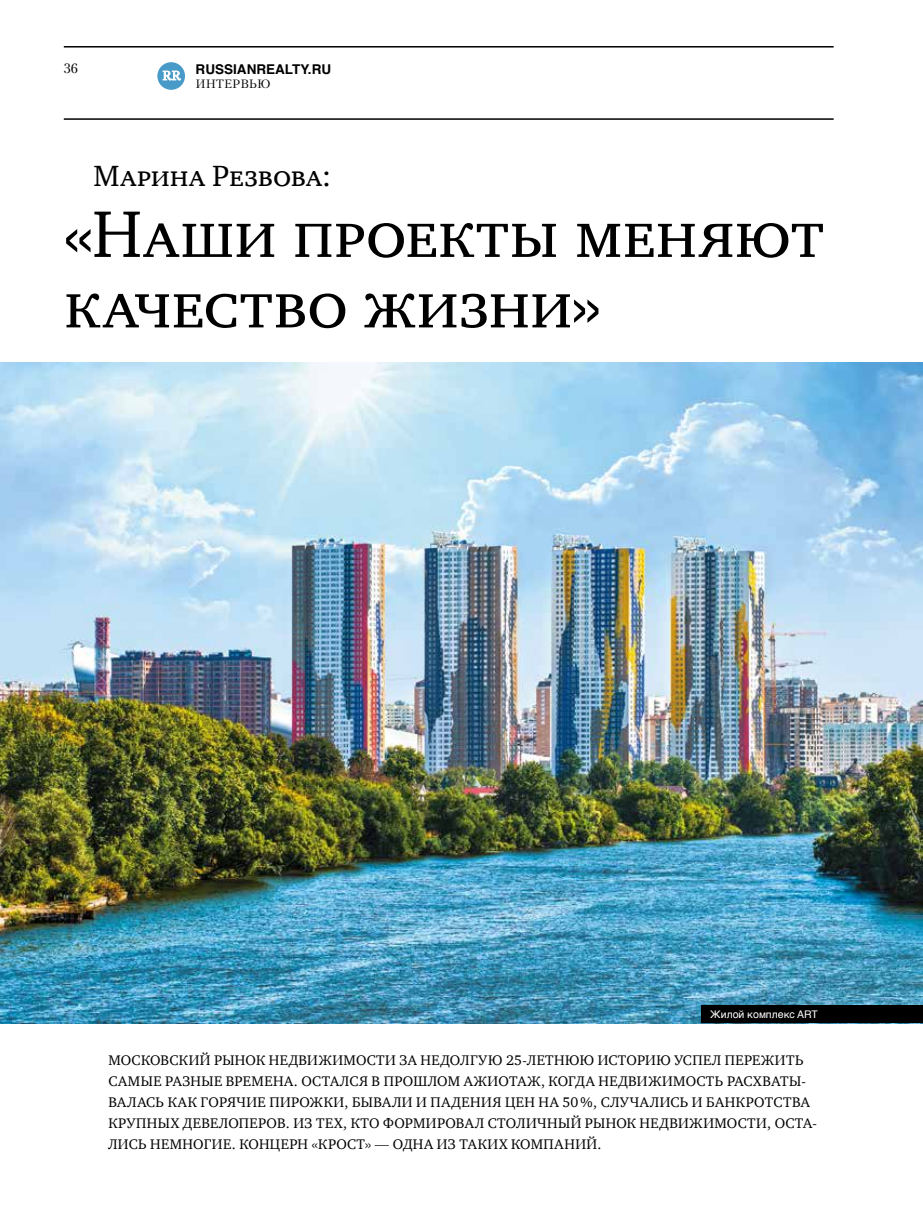
<style>
.page{position:relative;width:923px;height:1212px;background:#fff}
.page>*{position:absolute;margin:0;border:0;box-sizing:border-box;transform-origin:0 0}
.t1{font:67.5px/70.5px "Charter SCC";letter-spacing:-.01em;color:#000}
.t2{font:30px "Charter SCC";letter-spacing:-.005em;color:#000}
.t3{font:14.25px/21px "Charter C";letter-spacing:.03em;color:#000}
.t4{font:700 13.5px "Helvetica TF";color:#000}
.t5{font:13.5px "Petersburg TF";color:#000}
.t6{font:12.6px "Petersburg TF";color:#fff}
.t7{font:12px "Petersburg TF";color:#000}
.t8{font:10.5px "Helvetica TF";color:#fff}
</style>
<div class="page">
<hr style="left:64px;top:118px;width:769px;height:2px;background:#000">
<hr style="left:64px;top:46px;width:769px;height:2px;background:#000">
<div style="left:157px;top:62px;width:28px;height:28px;background:#489bc8;border-radius:50%"></div>
<svg style="left:163px;top:71px;width:18px;height:9px"></svg>
<img style="left:0;top:362px;width:923px;height:661px">
<div style="left:702px;top:1005px;width:221px;height:18px;background:#000"></div>
<p class="t5" style="left:64px;top:60px;width:16px">36</p>
<p class="t4" style="left:196px;top:58px;width:137px">RUSSIANREALTY.RU</p>
<p class="t7" style="left:196px;top:77px;width:76px">Интервью</p>
<p class="t6" style="left:162px;top:68px;width:20px">RR</p>
<h2 class="t2" style="left:94px;top:160px;width:239px">Марина Резвова:</h2>
<h1 class="t1" style="left:64px;top:199px;width:762px">«Наши проекты меняют качество жизни»</h1>
<p class="t8" style="left:710px;top:1006px;width:109px">Жилой комплекс ART</p>
<p class="t3" style="left:108px;top:1049px;width:710px">МОСКОВСКИЙ РЫНОК НЕДВИЖИМОСТИ ЗА НЕДОЛГУЮ 25-ЛЕТНЮЮ ИСТОРИЮ УСПЕЛ ПЕРЕЖИТЬ САМЫЕ РАЗНЫЕ ВРЕМЕНА. ОСТАЛСЯ В ПРОШЛОМ АЖИОТАЖ, КОГДА НЕДВИЖИМОСТЬ РАСХВАТЫ-ВАЛАСЬ КАК ГОРЯЧИЕ ПИРОЖКИ, БЫВАЛИ И ПАДЕНИЯ ЦЕН НА 50 %, СЛУЧАЛИСЬ И БАНКРОТСТВА КРУПНЫХ ДЕВЕЛОПЕРОВ. ИЗ ТЕХ, КТО ФОРМИРОВАЛ СТОЛИЧНЫЙ РЫНОК НЕДВИЖИМОСТИ, ОСТА-ЛИСЬ НЕМНОГИЕ. КОНЦЕРН «КРОСТ» — ОДНА ИЗ ТАКИХ КОМПАНИЙ.</p>
</div>
